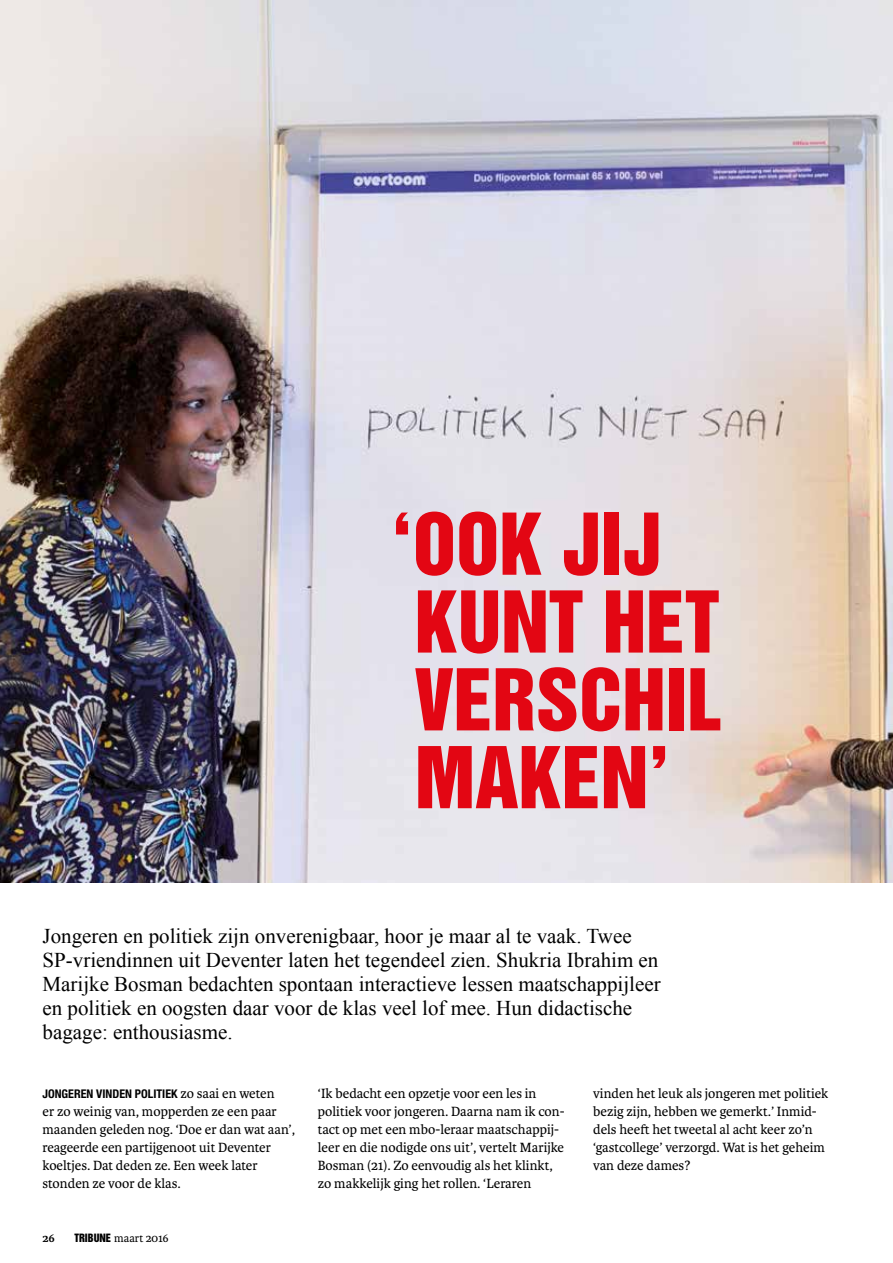
<style>
.page{position:relative;width:893px;height:1263px;background:#fff}
.page>*{position:absolute;margin:0;border:0;box-sizing:border-box;transform-origin:0 0}
.t1{font:77.85px/77.8px "Helvetica Inserat LT Std";color:#e30613}
.t2{font:21px/24px "Times New Roman";color:#000}
.t3{font:14.25px/18px "Karmina";color:#000}
.t4{font:700 condensed 12px "Helvetica Neue LT Std";color:#000}
.t5{font:12px "Karmina";color:#000}
.t6{font:700 12px "Karmina";color:#000}
.s1{font-family:"Karmina";font-weight:400;font-stretch:normal;font-size:14.25px}
.s2{font-family:"Helvetica Inserat LT Std";font-size:10.5px}
</style>
<div class="page">
<img style="left:0;top:0;width:893px;height:882px">
<h1 class="t1" style="left:415px;top:507px;width:309px;text-indent:-24px">‘OOK JIJ<br>KUNT HET<br>VERSCHIL<br>MAKEN’</h1>
<p class="t2" style="left:43px;top:924px;width:620px">Jongeren en politiek zijn onverenigbaar, hoor je maar al te vaak. Twee SP-vriendinnen uit Deventer laten het tegendeel zien. Shukria Ibrahim en Marijke Bosman bedachten spontaan interactieve lessen maatschappijleer en politiek en oogsten daar voor de klas veel lof mee. Hun didactische bagage: enthousiasme.</p>
<p class="t4" style="left:43px;top:1086px;width:234px">JONGEREN VINDEN POLITIEK <span class="s1">zo saai en weten</span></p>
<p class="t3" style="left:43px;top:1103px;width:254px">er zo weinig van, mopperden ze een paar maanden geleden nog. ‘Doe er dan wat aan’, reageerde een partijgenoot uit Deventer koeltjes. Dat deden ze. Een week later stonden ze voor de klas.</p>
<p class="t6" style="left:43px;top:1231px;width:14px">26</p>
<p class="t5" style="left:74px;top:1231px;width:96px"><span class="s2">TRIBUNE</span> maart 2016</p>
<p class="t3" style="left:318px;top:1085px;width:248px">‘Ik bedacht een opzetje voor een les in politiek voor jongeren. Daarna nam ik con&shy;tact op met een mbo-leraar maatschappij&shy;leer en die nodigde ons uit’, vertelt Marijke Bosman (21). Zo eenvoudig als het klinkt, zo makkelijk ging het rollen. ‘Leraren</p>
<p class="t3" style="left:593px;top:1085px;width:237px">vinden het leuk als jongeren met politiek bezig zijn, hebben we gemerkt.’ Inmid&shy;dels heeft het tweetal al acht keer zo’n ‘gastcollege’ verzorgd. Wat is het geheim van deze dames?</p>
</div>
